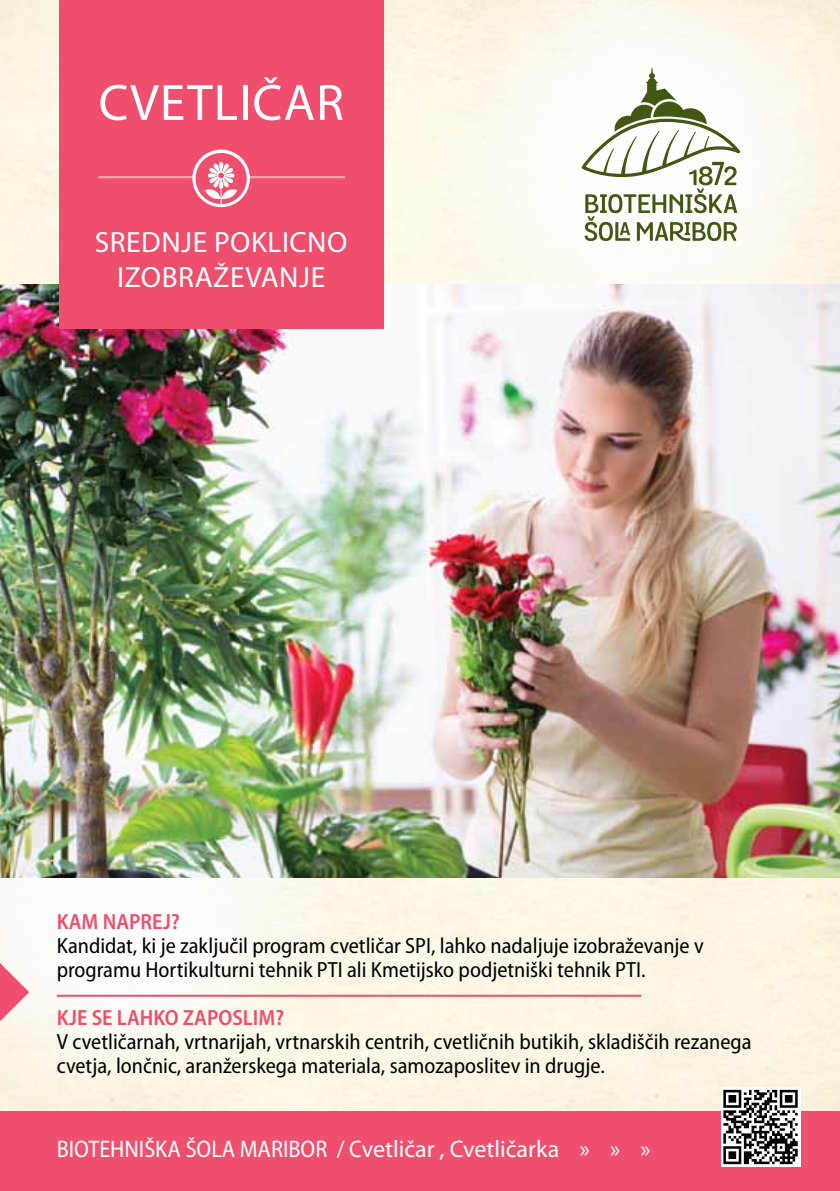
<style>
.page{position:relative;width:840px;height:1191px;background:#fff}
.page>*{position:absolute;margin:0;border:0;box-sizing:border-box;transform-origin:0 0}
.t1{font:51.4px "Myriad Pro";letter-spacing:.02em;color:#fff}
.t2{font:29.4px/35.2px "Myriad Pro";letter-spacing:.02em;color:#fff;text-align:center}
.t3{font:semi-condensed 24px "Myriad Pro";color:#fff}
.t4{font:semi-condensed 22px/24px "Myriad Pro";color:#000}
.t5{font:600 semi-condensed 22px "Myriad Pro";color:#ef4e6d}
.s1{font-stretch:normal}
</style>
<div class="page">
<div style="left:0;top:0;width:839px;height:1111px;background:#fcf6e5"></div>
<img style="left:383px;top:0;width:456px;height:285px">
<img style="left:0;top:877px;width:411px;height:234px">
<img style="left:0;top:285px;width:839px;height:592px">
<div style="left:0;top:1111px;width:839px;height:80px;background:#f0506e"></div>
<hr style="left:57px;top:994px;width:584px;height:2px;background:#ef4e6d">
<div style="left:59px;top:0;width:324px;height:329px;background:#ef4e6d"></div>
<svg style="left:0;top:963px;width:29px;height:58px"></svg>
<svg style="left:581px;top:67px;width:158px;height:174px"></svg>
<hr style="left:98px;top:176px;width:247px;height:2px;background:#f7a8ab">
<svg style="left:192px;top:150px;width:58px;height:57px"></svg>
<div style="left:195px;top:153px;width:51px;height:51px;background:#ef4e6d;border-radius:50%"></div>
<svg style="left:205px;top:162px;width:32px;height:42px"></svg>
<div style="left:720px;top:1087px;width:79px;height:79px;background:linear-gradient(to bottom,#fff,#fff)"></div>
<svg style="left:723px;top:1089px;width:74px;height:75px"></svg>
<h1 class="t1" style="left:98px;top:75px;width:247px">cvetličar</h1>
<h2 class="t2" style="left:95px;top:225px;width:254px">SREDNJE POKLICNO<br>IZOBRAŽEVANJE</h2>
<p class="t5" style="left:57px;top:910px;width:124px">KAM NAPREJ?</p>
<p class="t4" style="left:57px;top:934px;width:648px">Kandidat, ki je zaključil program cvetličar SPI, lahko nadaljuje izobraževanje v programu Hortikulturni tehnik PTI ali Kmetijsko podjetniški tehnik PTI.</p>
<p class="t5" style="left:57px;top:1006px;width:229px">KJE SE LAHKO ZAPOSLIM?</p>
<p class="t4" style="left:57px;top:1030px;width:696px">V cvetličarnah, vrtnarijah, vrtnarskih centrih, cvetličnih butikih, skladiščih rezanega cvetja, lončnic, aranžerskega materiala, samozaposlitev in drugje.</p>
<p class="t3" style="left:57px;top:1135px;width:595px">BIOTEHNIŠKA ŠOLA MARIBOR / C<span class="s1">vetličar , Cvetličarka » » »</span></p>
</div>
